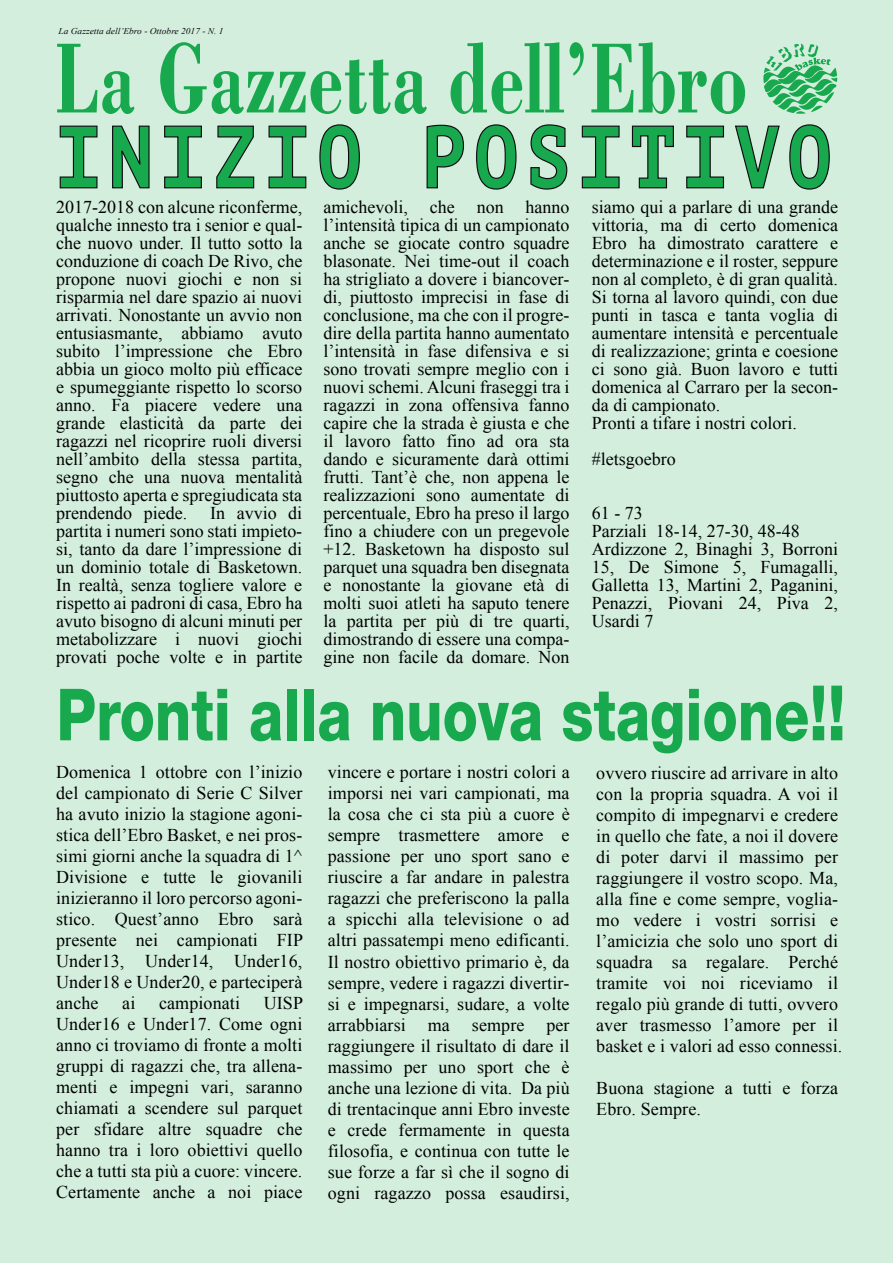
<style>
.page{position:relative;width:893px;height:1263px;background:#d3eedd}
.page>*{position:absolute;margin:0;border:0;box-sizing:border-box;transform-origin:0 0}
.t1{font:700 102.9px "Bodoni";color:#18a94e;scale:.7 1}
.t2{font:700 88.05px "PT Mono";letter-spacing:.1em;color:#18a94e;scale:.85 1}
.t3{font:800 72px "Helvetica Neue";color:#18a94e;scale:.8 1}
.t4{font:18px/18px "Times New Roman";color:#000;text-align:justify}
.t5{font:italic 8.85px "Times New Roman";color:#0f0c12;scale:1.06 1}
.s1{font-size:76.5px}
</style>
<div class="page">
<svg style="left:763px;top:43px;width:74px;height:71px"></svg>
<svg style="left:59px;top:125px;width:39px;height:64px"></svg>
<svg style="left:112px;top:125px;width:38px;height:64px"></svg>
<svg style="left:164px;top:125px;width:38px;height:64px"></svg>
<svg style="left:216px;top:125px;width:39px;height:64px"></svg>
<svg style="left:268px;top:125px;width:39px;height:64px"></svg>
<svg style="left:319px;top:124px;width:41px;height:66px"></svg>
<svg style="left:426px;top:124px;width:38px;height:65px"></svg>
<svg style="left:476px;top:124px;width:41px;height:66px"></svg>
<svg style="left:530px;top:124px;width:38px;height:66px"></svg>
<svg style="left:581px;top:125px;width:39px;height:64px"></svg>
<svg style="left:631px;top:125px;width:43px;height:64px"></svg>
<svg style="left:686px;top:125px;width:39px;height:64px"></svg>
<svg style="left:735px;top:125px;width:45px;height:64px"></svg>
<svg style="left:789px;top:124px;width:41px;height:66px"></svg>
<p class="t5" style="left:59px;top:25px;width:157px">La Gazzetta dell’Ebro - Ottobre 2017 - N. 1</p>
<h1 class="t1" style="left:55px;top:14px;width:991px">La Gazzetta dell’Ebro</h1>
<h2 class="t2" style="left:56px;top:105px;width:914px">INIZIO POSITIVO</h2>
<p class="t4" style="left:56px;top:198px;width:248px">2017-2018 con alcune riconferme, qualche innesto tra i senior e qual&shy;che nuovo under. Il tutto sotto la conduzione di coach De Rivo, che propone nuovi giochi e non si risparmia nel dare spazio ai nuovi arrivati. Nonostante un avvio non entusiasmante, abbiamo avuto subito l’impressione che Ebro abbia un gioco molto più efficace e spumeggiante rispetto lo scorso anno. Fa piacere vedere una grande elasticità da parte dei ragazzi nel ricoprire ruoli diversi nell’ambito della stessa partita, segno che una nuova mentalità piuttosto aperta e spregiudicata sta prendendo piede.</p>
<p class="t4" style="left:323px;top:198px;width:248px">amichevoli, che non hanno l’intensità tipica di un campionato anche se giocate contro squadre blasonate. Nei time-out il coach ha strigliato a dovere i biancover&shy;di, piuttosto imprecisi in fase di conclusione, ma che con il progre&shy;dire della partita hanno aumentato l’intensità in fase difensiva e si sono trovati sempre meglio con i nuovi schemi. Alcuni fraseggi tra i ragazzi in zona offensiva fanno capire che la strada è giusta e che il lavoro fatto fino ad ora sta dando e sicuramente darà ottimi frutti. Tant’è che, non appena le realizzazioni sono aumentate di percentuale, Ebro ha preso il largo fino a chiudere con un pregevole +12. Basketown ha disposto sul parquet una squadra ben disegnata e nonostante la giovane età di molti suoi atleti ha saputo tenere la partita per più di tre quarti, dimostrando di essere una compa&shy;gine non facile da domare. Non</p>
<p class="t4" style="left:592px;top:198px;width:248px;text-align:left">siamo qui a parlare di una grande vittoria, ma di certo domenica<br>Ebro ha dimostrato carattere e determinazione e il roster, seppure non al completo, è di gran qualità.<br>Si torna al lavoro quindi, con due punti in tasca e tanta voglia di aumentare intensità e percentuale di realizzazione; grinta e coesione ci sono già. Buon lavoro e tutti domenica al Carraro per la secon&shy;da di campionato.<br>Pronti a tifare i nostri colori.</p>
<p class="t4" style="left:592px;top:450px;width:85px">#letsgoebro</p>
<p class="t4" style="left:592px;top:504px;width:248px;text-align:left">61 - 73<br>Parziali 18-14, 27-30, 48-48<br>Ardizzone 2, Binaghi 3, Borroni<br>15, De Simone 5, Fumagalli,<br>Galletta 13, Martini 2, Paganini,<br>Penazzi, Piovani 24, Piva 2,<br>Usardi 7</p>
<p class="t4" style="left:56px;top:504px;width:248px;text-indent:154px">In avvio di partita i numeri sono stati impieto&shy;si, tanto da dare l’impressione di un dominio totale di Basketown.<br>In realtà, senza togliere valore e rispetto ai padroni di casa, Ebro ha avuto bisogno di alcuni minuti per metabolizzare i nuovi giochi provati poche volte e in partite</p>
<h3 class="t3" style="left:56px;top:672px;width:988px">Pronti alla nuova stagione<span class="s1">!!</span></h3>
<p class="t4" style="left:328px;top:762px;width:243px;line-height:21px">vincere e portare i nostri colori a imporsi nei vari campionati, ma la cosa che ci sta più a cuore è sempre trasmettere amore e passione per uno sport sano e riuscire a far andare in palestra ragazzi che preferiscono la palla a spicchi alla televisione o ad altri passatempi meno edificanti.<br>Il nostro obiettivo primario è, da sempre, vedere i ragazzi divertir&shy;si e impegnarsi, sudare, a volte arrabbiarsi ma sempre per raggiungere il risultato di dare il massimo per uno sport che è anche una lezione di vita. Da più di trentacinque anni Ebro investe e crede fermamente in questa filosofia, e continua con tutte le sue forze a far sì che il sogno di ogni ragazzo possa esaudirsi,</p>
<p class="t4" style="left:596px;top:762px;width:248px;line-height:21px;text-align:left">ovvero riuscire ad arrivare in alto con la propria squadra. A voi il compito di impegnarvi e credere in quello che fate, a noi il dovere di poter darvi il massimo per raggiungere il vostro scopo. Ma, alla fine e come sempre, voglia&shy;mo vedere i vostri sorrisi e l’amicizia che solo uno sport di squadra sa regalare. Perché tramite voi noi riceviamo il regalo più grande di tutti, ovvero aver trasmesso l’amore per il basket e i valori ad esso connessi.</p>
<p class="t4" style="left:56px;top:761px;width:248px;line-height:21px">Domenica 1 ottobre con l’inizio del campionato di Serie C Silver ha avuto inizio la stagione agoni&shy;stica dell’Ebro Basket, e nei pros&shy;simi giorni anche la squadra di 1^ Divisione e tutte le giovanili inizieranno il loro percorso agoni&shy;stico. Quest’anno Ebro sarà presente nei campionati FIP Under13, Under14, Under16, Under18 e Under20, e parteciperà anche</p>
<p class="t4" style="left:122px;top:994px;width:15px">ai</p>
<p class="t4" style="left:159px;top:994px;width:82px">campionati</p>
<p class="t4" style="left:56px;top:992px;width:248px;line-height:21px;text-indent:208px">UISP Under16 e Under17. Come ogni anno ci troviamo di fronte a molti gruppi di ragazzi che, tra allena&shy;menti e impegni vari, saranno chiamati a scendere sul parquet per sfidare altre squadre che hanno tra i loro obiettivi quello che a tutti sta più a cuore: vincere.<br>Certamente anche a noi piace</p>
<p class="t4" style="left:596px;top:1077px;width:243px;line-height:21px">Buona stagione a tutti e forza<br>Ebro. Sempre.</p>
</div>
